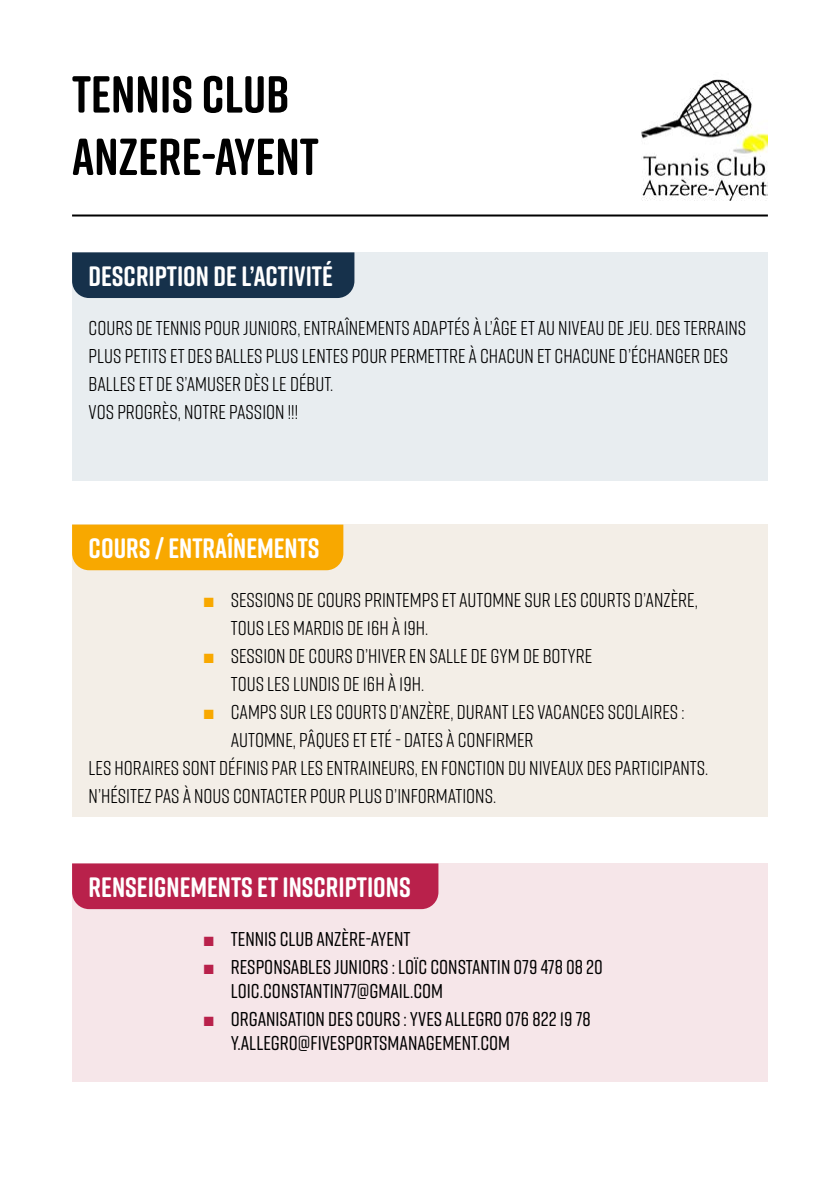
<style>
.page{position:relative;width:840px;height:1191px;background:#fff}
.page>*{position:absolute;margin:0;border:0;box-sizing:border-box;transform-origin:0 0}
.t1{font:700 52px/62.4px "Rift Soft";color:#000}
.t2{font:700 28px "Rift Soft";color:#fff}
.t3{font:20px/28px "Rift Soft";color:#000}
.t4{font:500 20px/24px "Rift Soft";color:#000}
.s1{font-family:"Arial";color:#f8a800}
.s2{font-family:"Arial";font-weight:400;color:#b9214b}
</style>
<div class="page">
<hr style="left:72px;top:214px;width:695px;height:2px;background:#000">
<div style="left:72px;top:252px;width:695px;height:228px;background:#e8edf0"></div>
<div style="left:72px;top:524px;width:695px;height:292px;background:#f3eee7"></div>
<div style="left:72px;top:863px;width:695px;height:218px;background:#f6e6e9"></div>
<div style="left:72px;top:252px;width:282px;height:46px;background:#16314b"></div>
<div style="left:72px;top:524px;width:271px;height:46px;background:#f8a800"></div>
<div style="left:72px;top:863px;width:366px;height:46px;background:#b9214b"></div>
<img style="left:641px;top:79px;width:126px;height:122px">
<h1 class="t1" style="left:72px;top:62px;width:248px">TENNIS CLUB<br>ANZERE-AYENT</h1>
<h2 class="t2" style="left:89px;top:256px;width:245px">DESCRIPTION DE L’ACTIVITÉ</h2>
<p class="t3" style="left:89px;top:313px;width:658px">COURS DE TENNIS POUR JUNIORS, ENTRAÎNEMENTS ADAPTÉS À L’ÂGE ET AU NIVEAU DE JEU. DES TERRAINS PLUS PETITS ET DES BALLES PLUS LENTES POUR PERMETTRE À CHACUN ET CHACUNE D’ÉCHANGER DES BALLES ET DE S’AMUSER DÈS LE DÉBUT.<br>VOS PROGRÈS, NOTRE PASSION !!!</p>
<h2 class="t2" style="left:89px;top:528px;width:232px">COURS / ENTRAÎNEMENTS</h2>
<p class="t3" style="left:231px;top:585px;width:468px;text-indent:-28px"><span class="s1">■</span> SESSIONS DE COURS PRINTEMPS ET AUTOMNE SUR LES COURTS D’ANZÈRE,<br>TOUS LES MARDIS DE 16H À 19H.</p>
<p class="t3" style="left:231px;top:641px;width:363px;text-indent:-28px"><span class="s1">■</span> SESSION DE COURS D’HIVER EN SALLE DE GYM DE BOTYRE<br>TOUS LES LUNDIS DE 16H À 19H.</p>
<p class="t3" style="left:203px;top:697px;width:483px"><span class="s1">■</span> CAMPS SUR LES COURTS D’ANZÈRE, DURANT LES VACANCES SCOLAIRES :</p>
<p class="t3" style="left:231px;top:725px;width:304px">AUTOMNE, PÂQUES ET ETÉ - DATES À CONFIRMER</p>
<p class="t3" style="left:89px;top:753px;width:620px">LES HORAIRES SONT DÉFINIS PAR LES ENTRAINEURS, EN FONCTION DU NIVEAUX DES PARTICIPANTS.</p>
<p class="t3" style="left:89px;top:781px;width:409px">N’HÉSITEZ PAS À NOUS CONTACTER POUR PLUS D’INFORMATIONS.</p>
<h2 class="t2" style="left:89px;top:867px;width:323px">RENSEIGNEMENTS ET INSCRIPTIONS</h2>
<p class="t4" style="left:203px;top:926px;width:209px"><span class="s2">■</span> TENNIS CLUB ANZÈRE-AYENT</p>
<p class="t4" style="left:231px;top:954px;width:373px;text-indent:-28px"><span class="s2">■</span> RESPONSABLES JUNIORS : LOÏC CONSTANTIN 079 478 08 20<br>LOIC.CONSTANTIN77@GMAIL.COM</p>
<p class="t4" style="left:231px;top:1006px;width:361px;text-indent:-28px"><span class="s2">■</span> ORGANISATION DES COURS : YVES ALLEGRO 076 822 19 78<br>Y.ALLEGRO@FIVESPORTSMANAGEMENT.COM</p>
</div>
